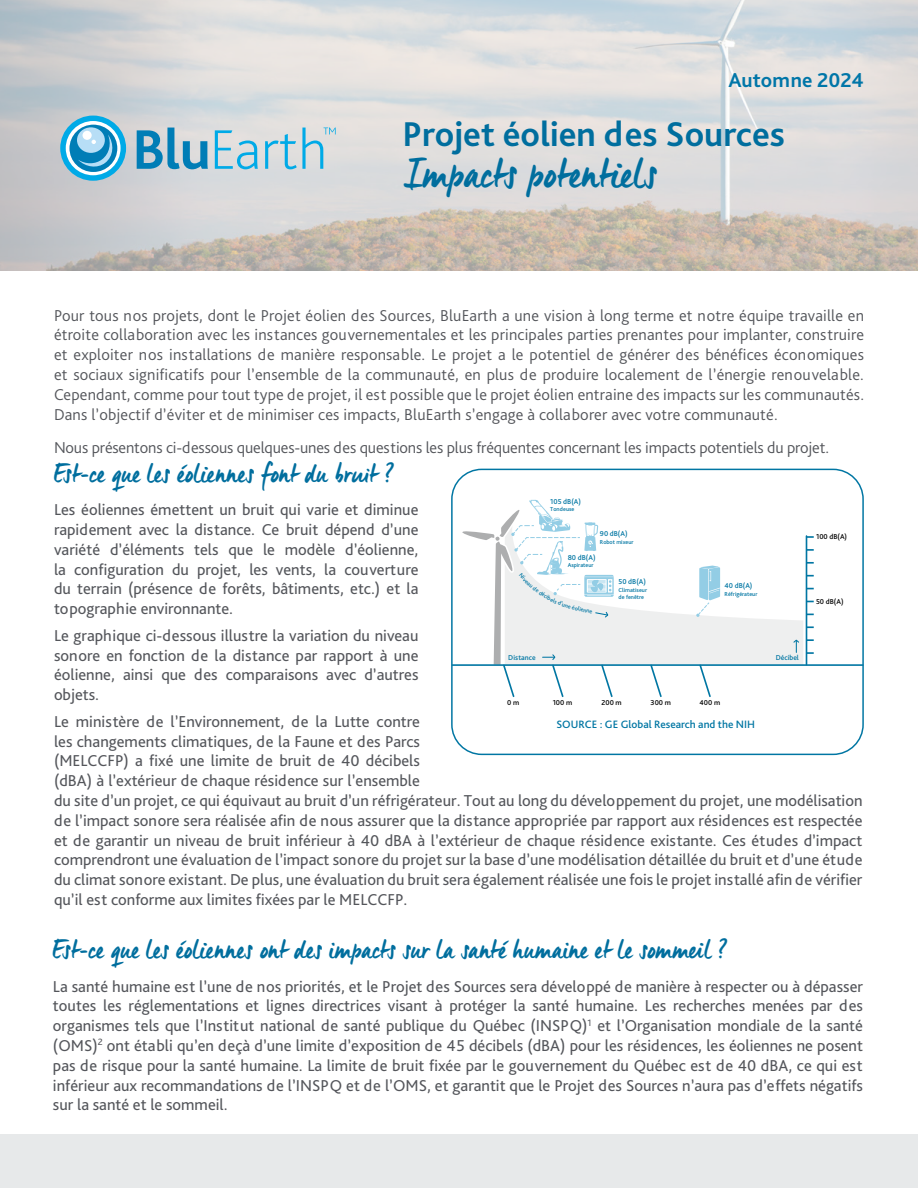
<style>
.page{position:relative;width:918px;height:1188px;background:#fff}
.page>*{position:absolute;margin:0;border:0;box-sizing:border-box;transform-origin:0 0}
.t1{font:42px "Manus Smooth";color:#006e9e}
.t2{font:700 36px "Bliss Pro";color:#006e9e}
.t3{font:27px "Manus Smooth";color:#006e9e}
.t4{font:700 21px "Bliss Pro";color:#0076a8}
.t5{font:16.5px/19.8px "Bliss Pro";color:#54565b;text-align:justify}
.t6{font:300 16.5px/19.8px "Bliss Pro";letter-spacing:-.01em;color:#54565b;text-align:justify}
.t7{font:500 11.25px "Bliss Pro";color:#0076a3}
.t8{font:500 7.5px "Bliss Pro";color:#0076a3}
.t9{font:500 7.5px "Bliss Pro";color:#000}
.t10{font:500 6px/7.5px "Bliss Pro";color:#0076a3}
</style>
<div class="page">
<img style="left:0;top:0;width:918px;height:270px">
<svg style="left:137px;top:128px;width:71px;height:41px"></svg>
<svg style="left:215px;top:130px;width:43px;height:39px"></svg>
<svg style="left:265px;top:128px;width:71px;height:41px"></svg>
<svg style="left:60px;top:116px;width:66px;height:65px"></svg>
<div style="left:0;top:1134px;width:918px;height:54px;background:#e7e9ea"></div>
<div style="left:451px;top:469px;width:413px;height:286px;border:1px solid #0076a3;border-radius:30px"></div>
<hr style="left:452px;top:664px;width:411px;height:2px;background:#0076a3">
<svg style="left:461px;top:500px;width:385px;height:197px"></svg>
<p class="t4" style="left:728px;top:67px;width:137px">Automne 2024</p>
<h2 class="t2" style="left:403px;top:112px;width:384px">Projet éolien des Sources</h2>
<h1 class="t1" style="left:404px;top:148px;width:255px">Impacts potentiels</h1>
<p class="t6" style="left:54px;top:305px;width:812px">Pour tous nos projets, dont le Projet éolien des Sources, BluEarth a une vision à long terme et notre équipe travaille en étroite collaboration avec les instances gouvernementales et les principales parties prenantes pour implanter, construire et exploiter nos installations de manière responsable. Le projet a le potentiel de générer des bénéfices économiques et sociaux significatifs pour l’ensemble de la communauté, en plus de produire localement de l’énergie renouvelable.<br>Cependant, comme pour tout type de projet, il est possible que le projet éolien entraine des impacts sur les communautés.<br>Dans l’objectif d’éviter et de minimiser ces impacts, BluEarth s’engage à collaborer avec votre communauté.</p>
<p class="t6" style="left:54px;top:437px;width:777px">Nous présentons ci-dessous quelques-unes des questions les plus fréquentes concernant les impacts potentiels du projet.</p>
<h3 class="t3" style="left:54px;top:457px;width:343px">Est-ce que les éoliennes font du bruit ?</h3>
<p class="t5" style="left:54px;top:500px;width:366px">Les éoliennes émettent un bruit qui varie et diminue rapidement avec la distance. Ce bruit dépend d’une variété d’éléments tels que le modèle d’éolienne, la configuration du projet, les vents, la couverture du terrain (présence de forêts, bâtiments, etc.) et la topographie environnante.</p>
<p class="t5" style="left:54px;top:625px;width:366px">Le graphique ci-dessous illustre la variation du niveau sonore en fonction de la distance par rapport à une éolienne, ainsi que des comparaisons avec d’autres objets.</p>
<p class="t5" style="left:54px;top:711px;width:810px;text-align:left">Le ministère de l’Environnement, de la Lutte contre<br>les changements climatiques, de la Faune et des Parcs<br>(MELCCFP) a fixé une limite de bruit de 40 décibels<br>(dBA) à l’extérieur de chaque résidence sur l’ensemble<br>du site d’un projet, ce qui équivaut au bruit d’un réfrigérateur. Tout au long du développement du projet, une modélisation de l’impact sonore sera réalisée afin de nous assurer que la distance appropriée par rapport aux résidences est respectée et de garantir un niveau de bruit inférieur à 40 dBA à l’extérieur de chaque résidence existante. Ces études d’impact comprendront une évaluation de l’impact sonore du projet sur la base d’une modélisation détaillée du bruit et d’une étude du climat sonore existant. De plus, une évaluation du bruit sera également réalisée une fois le projet installé afin de vérifier qu’il est conforme aux limites fixées par le MELCCFP.</p>
<p class="t8" style="left:550px;top:496px;width:32px">105 dB(A)</p>
<p class="t10" style="left:550px;top:505px;width:26px">Tondeuse</p>
<p class="t8" style="left:600px;top:529px;width:29px">90 dB(A)</p>
<p class="t10" style="left:600px;top:538px;width:35px">Robot mixeur</p>
<p class="t9" style="left:816px;top:532px;width:33px">100 dB(A)</p>
<p class="t8" style="left:568px;top:552px;width:29px">80 dB(A)</p>
<p class="t10" style="left:568px;top:561px;width:27px">Aspirateur</p>
<p class="t8" style="left:618px;top:577px;width:29px">50 dB(A)</p>
<p class="t10" style="left:618px;top:586px;width:30px">Climatiseur de fenêtre</p>
<p class="t8" style="left:725px;top:581px;width:29px">40 dB(A)</p>
<p class="t10" style="left:725px;top:590px;width:34px">Réfrigérateur</p>
<p class="t9" style="left:816px;top:597px;width:29px">50 dB(A)</p>
<p class="t8" style="left:508px;top:653px;width:29px">Distance</p>
<p class="t8" style="left:776px;top:653px;width:25px">Décibel</p>
<p class="t9" style="left:507px;top:698px;width:14px">0 m</p>
<p class="t9" style="left:553px;top:698px;width:21px">100 m</p>
<p class="t9" style="left:602px;top:698px;width:22px">200 m</p>
<p class="t9" style="left:651px;top:698px;width:22px">300 m</p>
<p class="t9" style="left:700px;top:698px;width:22px">400 m</p>
<p class="t7" style="left:556px;top:717px;width:200px">SOURCE : GE Global Research and the NIH</p>
<h3 class="t3" style="left:53px;top:933px;width:677px">Est-ce que les éoliennes ont des impacts sur la santé humaine et le sommeil ?</h3>
<p class="t5" style="left:53px;top:976px;width:812px">La santé humaine est l’une de nos priorités, et le Projet des Sources sera développé de manière à respecter ou à dépasser toutes les réglementations et lignes directrices visant à protéger la santé humaine. Les recherches menées par des organismes tels que l’Institut national de santé publique du Québec (INSPQ)<sup>1</sup> et l’Organisation mondiale de la santé (OMS)<sup>2</sup> ont établi qu’en deçà d’une limite d’exposition de 45 décibels (dBA) pour les résidences, les éoliennes ne posent pas de risque pour la santé humaine. La limite de bruit fixée par le gouvernement du Québec est de 40 dBA, ce qui est inférieur aux recommandations de l’INSPQ et de l’OMS, et garantit que le Projet des Sources n’aura pas d’effets négatifs sur la santé et le sommeil.</p>
</div>
